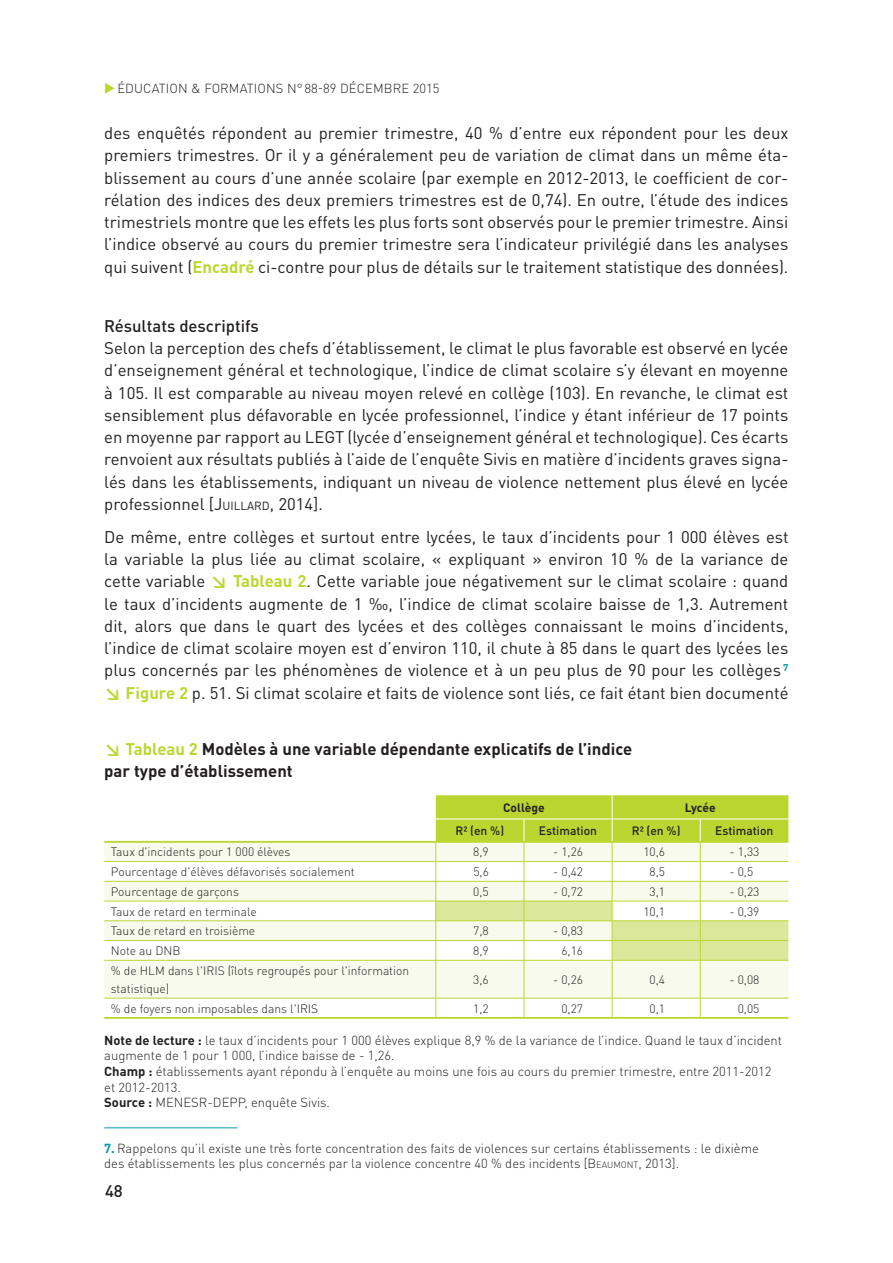
<style>
.page{position:relative;width:893px;height:1263px;background:#fff}
.page>*{position:absolute;margin:0;border:0;box-sizing:border-box;transform-origin:0 0}
.t1{font:16.65px/22.2px "DINOT";color:#231f20;text-align:justify}
.t2{font:700 16.65px/22.2px "DINOT";color:#231f20}
.t3{font:500 16.65px "DINOT";color:#231f20}
.t4{font:300 13.05px/15.6px "DINOT";color:#231f20}
.t5{font:300 12px/18.1px "DINOT";color:#231f20}
.t6{font:500 12px "DINOT";color:#231f20}
.t7{font:700 12px "DINOT";color:#231f20}
.s1{font-weight:700;color:#bcd631}
.s2{font-style:inherit}
.s3{font-size:11.7px}
.s4{color:#bcd631}
.s5{font-weight:700}
.s6{font-weight:700;color:#009bab}
.s7{font-size:9.15px}
</style>
<div class="page">
<hr style="left:104px;top:1127px;width:133px;height:1px;background:#009bab">
<svg style="left:104px;top:843px;width:684px;height:155px;fill:#f7faec"></svg>
<hr style="left:104px;top:841px;width:684px;height:2px;background:#bcd631">
<hr style="left:104px;top:1017px;width:684px;height:2px;background:#bcd631">
<hr style="left:104px;top:861px;width:420px;height:1px;background:#bcd631">
<hr style="left:104px;top:881px;width:420px;height:1px;background:#bcd631">
<hr style="left:104px;top:901px;width:420px;height:1px;background:#bcd631">
<hr style="left:104px;top:921px;width:420px;height:1px;background:#bcd631">
<hr style="left:104px;top:940px;width:420px;height:1px;background:#bcd631">
<svg style="left:435px;top:795px;width:353px;height:165px"></svg>
<hr style="left:104px;top:960px;width:420px;height:1px;background:#bcd631">
<hr style="left:435px;top:961px;width:1px;height:37px;background:#bcd631">
<hr style="left:524px;top:960px;width:88px;height:1px;background:#bcd631">
<hr style="left:524px;top:961px;width:1px;height:37px;background:#bcd631">
<hr style="left:612px;top:960px;width:88px;height:1px;background:#bcd631">
<hr style="left:612px;top:961px;width:1px;height:37px;background:#bcd631">
<hr style="left:700px;top:960px;width:88px;height:1px;background:#bcd631">
<hr style="left:700px;top:961px;width:1px;height:37px;background:#bcd631">
<hr style="left:104px;top:998px;width:420px;height:1px;background:#bcd631">
<svg style="left:435px;top:998px;width:1px;height:19px"></svg>
<hr style="left:524px;top:998px;width:88px;height:1px;background:#bcd631">
<svg style="left:524px;top:998px;width:1px;height:19px"></svg>
<hr style="left:612px;top:998px;width:88px;height:1px;background:#bcd631">
<svg style="left:612px;top:998px;width:1px;height:19px"></svg>
<hr style="left:700px;top:998px;width:88px;height:1px;background:#bcd631">
<svg style="left:700px;top:998px;width:1px;height:19px"></svg>
<p class="t4" style="left:117px;top:82px;width:323px">ÉDUCATION &amp; FORMATIONS N° 88-89 DÉCEMBRE 2015</p>
<p class="t1" style="left:104px;top:124px;width:686px">des enquêtés répondent au premier trimestre, 40 % d’entre eux répondent pour les deux premiers trimestres. Or il y a généralement peu de variation de climat dans un même éta&shy;blissement au cours d’une année scolaire (par exemple en 2012-2013, le coefficient de cor&shy;rélation des indices des deux premiers trimestres est de 0,74). En outre, l’étude des indices trimestriels montre que les effets les plus forts sont observés pour le premier trimestre. Ainsi l’indice observé au cours du premier trimestre sera l’indicateur privilégié dans les analyses qui suivent (<span class="s1">Encadré</span> ci-contre pour plus de détails sur le traitement statistique des données).</p>
<p class="t3" style="left:104px;top:320px;width:156px">Résultats descriptifs</p>
<p class="t1" style="left:104px;top:339px;width:686px">Selon la perception des chefs d’établissement, le climat le plus favorable est observé en lycée d’enseignement général et technologique, l’indice de climat scolaire s’y élevant en moyenne à 105. Il est comparable au niveau moyen relevé en collège (103). En revanche, le climat est sensiblement plus défavorable en lycée professionnel, l’indice y étant inférieur de 17 points en moyenne par rapport au LEGT (lycée d’enseignement général et technologique). Ces écarts renvoient aux résultats publiés à l’aide de l’enquête Sivis en matière d’incidents graves signa&shy;lés dans les établissements, indiquant un niveau de violence nettement plus élevé en lycée professionnel [<span class="s2">J</span><span class="s3">UILLARD</span>, 2014].</p>
<p class="t1" style="left:104px;top:528px;width:686px">De même, entre collèges et surtout entre lycées, le taux d’incidents pour 1 000 élèves est la variable la plus liée au climat scolaire, « expliquant » environ 10 % de la variance de cette variable <span class="s1">↘ Tableau 2</span>. Cette variable joue négativement sur le climat scolaire : quand le taux d’incidents augmente de 1 ‰, l’indice de climat scolaire baisse de 1,3. Autrement dit, alors que dans le quart des lycées et des collèges connaissant le moins d’incidents, l’indice de climat scolaire moyen est d’environ 110, il chute à 85 dans le quart des lycées les plus concernés par les phénomènes de violence et à un peu plus de 90 pour les collèges <sup>7 </sup><span class="s1">↘ Figure 2</span> p. 51. Si climat scolaire et faits de violence sont liés, ce fait étant bien documenté</p>
<p class="t2" style="left:104px;top:740px;width:529px"><span class="s4">↘ Tableau 2</span> Modèles à une variable dépendante explicatifs de l’indice par type d’établissement</p>
<p class="t7" style="left:503px;top:803px;width:43px">Collège</p>
<p class="t7" style="left:685px;top:803px;width:32px">Lycée</p>
<p class="t6" style="left:455px;top:826px;width:50px">R² (en %)</p>
<p class="t6" style="left:539px;top:826px;width:60px">Estimation</p>
<p class="t6" style="left:632px;top:826px;width:50px">R² (en %)</p>
<p class="t6" style="left:715px;top:826px;width:60px">Estimation</p>
<p class="t5" style="left:111px;top:844px;width:181px">Taux d'incidents pour 1 000 élèves</p>
<p class="t5" style="left:473px;top:844px;width:17px">8,9</p>
<p class="t5" style="left:553px;top:844px;width:31px">- 1,26</p>
<p class="t5" style="left:643px;top:844px;width:23px">10,6</p>
<p class="t5" style="left:729px;top:844px;width:31px">- 1,33</p>
<p class="t5" style="left:111px;top:864px;width:246px">Pourcentage d'élèves défavorisés socialement</p>
<p class="t5" style="left:473px;top:864px;width:17px">5,6</p>
<p class="t5" style="left:553px;top:864px;width:31px">- 0,42</p>
<p class="t5" style="left:650px;top:864px;width:17px">8,5</p>
<p class="t5" style="left:729px;top:864px;width:25px">- 0,5</p>
<p class="t5" style="left:111px;top:884px;width:130px">Pourcentage de garçons</p>
<p class="t5" style="left:473px;top:884px;width:17px">0,5</p>
<p class="t5" style="left:553px;top:884px;width:31px">- 0,72</p>
<p class="t5" style="left:649px;top:884px;width:17px">3,1</p>
<p class="t5" style="left:729px;top:884px;width:31px">- 0,23</p>
<p class="t5" style="left:111px;top:904px;width:147px">Taux de retard en terminale</p>
<p class="t5" style="left:643px;top:904px;width:23px">10,1</p>
<p class="t5" style="left:729px;top:904px;width:31px">- 0,39</p>
<p class="t5" style="left:111px;top:923px;width:146px">Taux de retard en troisième</p>
<p class="t5" style="left:473px;top:923px;width:17px">7,8</p>
<p class="t5" style="left:553px;top:923px;width:31px">- 0,83</p>
<p class="t5" style="left:111px;top:943px;width:71px">Note au DNB</p>
<p class="t5" style="left:473px;top:943px;width:17px">8,9</p>
<p class="t5" style="left:561px;top:943px;width:23px">6,16</p>
<p class="t5" style="left:111px;top:963px;width:300px">% de HLM dans l'IRIS (îlots regroupés pour l'information statistique)</p>
<p class="t5" style="left:473px;top:972px;width:17px">3,6</p>
<p class="t5" style="left:553px;top:972px;width:31px">- 0,26</p>
<p class="t5" style="left:649px;top:972px;width:17px">0,4</p>
<p class="t5" style="left:729px;top:972px;width:31px">- 0,08</p>
<p class="t5" style="left:111px;top:1001px;width:209px">% de foyers non imposables dans l'IRIS</p>
<p class="t5" style="left:473px;top:1001px;width:17px">1,2</p>
<p class="t5" style="left:561px;top:1001px;width:23px">0,27</p>
<p class="t5" style="left:649px;top:1001px;width:17px">0,1</p>
<p class="t5" style="left:738px;top:1001px;width:23px">0,05</p>
<p class="t4" style="left:104px;top:1034px;width:679px"><span class="s5">Note de lecture :</span> le taux d’incidents pour 1 000 élèves explique 8,9 % de la variance de l’indice. Quand le taux d’incident augmente de 1 pour 1 000, l’indice baisse de - 1,26.<br><span class="s5">Champ :</span> établissements ayant répondu à l’enquête au moins une fois au cours du premier trimestre, entre 2011-2012 et 2012-2013.<br><span class="s5">Source :</span> MENESR-DEPP, enquête Sivis.</p>
<p class="t4" style="left:104px;top:1143px;width:656px;line-height:14.9px"><span class="s6">7.</span> Rappelons qu’il existe une très forte concentration des faits de violences sur certains établissements : le dixième des établissements les plus concernés par la violence concentre 40 % des incidents [<span class="s2">B</span><span class="s7">EAUMONT</span>, 2013].</p>
<p class="t3" style="left:105px;top:1185px;width:19px">48</p>
</div>
